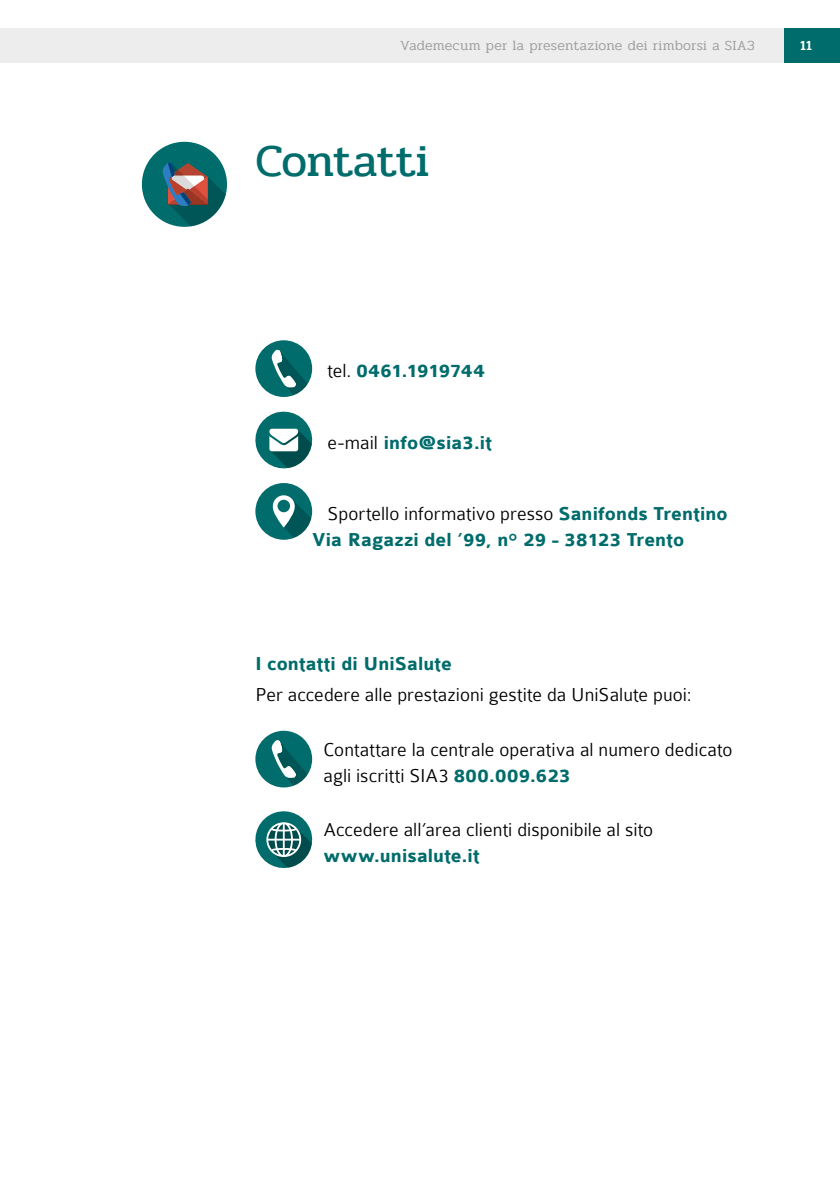
<style>
.page{position:relative;width:840px;height:1191px;background:#fff}
.page>*{position:absolute;margin:0;border:0;box-sizing:border-box;transform-origin:0 0}
.t1{font:46px "Pridi";letter-spacing:-.025em;color:#006c6b}
.t2{font:300 20px/26px "Colaborate";letter-spacing:.005em;color:#000}
.t3{font:700 20px/26px "Colaborate";letter-spacing:.005em;color:#006c6b}
.t4{font:700 20px "Colaborate";letter-spacing:-.015em;color:#006c6b}
.t5{font:300 14px "Pridi";letter-spacing:.015em;color:#9d9d9c}
.t6{font:500 14px "Pridi";color:#fff}
.s1{font-weight:300;color:#000}
.s2{font-weight:700;color:#006c6b}
</style>
<div class="page">
<div style="left:782px;top:28px;width:57px;height:34px;background:#006c6b"></div>
<div style="left:0;top:28px;width:782px;height:34px;background:#ededed"></div>
<div style="left:255px;top:340px;width:57px;height:57px;background:#006c6b;border-radius:50%"></div>
<svg style="left:271px;top:350px;width:36px;height:45px"></svg>
<svg style="left:255px;top:411px;width:58px;height:58px"></svg>
<div style="left:255px;top:483px;width:57px;height:57px;background:#006c6b;border-radius:50%"></div>
<svg style="left:272px;top:495px;width:39px;height:43px"></svg>
<div style="left:255px;top:730px;width:57px;height:57px;background:#006c6b;border-radius:50%"></div>
<svg style="left:271px;top:740px;width:36px;height:45px"></svg>
<svg style="left:255px;top:811px;width:58px;height:57px"></svg>
<div style="left:142px;top:142px;width:85px;height:85px;background:#006c6b;border-radius:50%"></div>
<svg style="left:162px;top:162px;width:63px;height:64px"></svg>
<p class="t5" style="left:400px;top:36px;width:356px">Vademecum per la presentazione dei rimborsi a SIA3</p>
<p class="t6" style="left:799px;top:35px;width:13px">11</p>
<h1 class="t1" style="left:255px;top:128px;width:175px">Contatti</h1>
<p class="t4" style="left:327px;top:360px;width:159px"><span class="s1">tel.</span> 0461.1919744</p>
<p class="t3" style="left:327px;top:430px;width:166px"><span class="s1">e-mail</span> info@sia3.it</p>
<p class="t3" style="left:312px;top:501px;width:417px;text-indent:15px"><span class="s1">Sportello informativo presso</span> Sanifonds Trentino<br>Via Ragazzi del ’99, n° 29 - 38123 Trento</p>
<p class="t3" style="left:255px;top:651px;width:198px">I contatti di UniSalute</p>
<p class="t2" style="left:255px;top:682px;width:437px">Per accedere alle prestazioni gestite da UniSalute puoi:</p>
<p class="t2" style="left:323px;top:736px;width:410px">Contattare la centrale operativa al numero dedicato agli iscritti SIA3 <span class="s2">800.009.623</span></p>
<p class="t2" style="left:323px;top:816px;width:331px">Accedere all’area clienti disponibile al sito</p>
<p class="t3" style="left:323px;top:843px;width:157px">www.unisalute.it</p>
</div>
